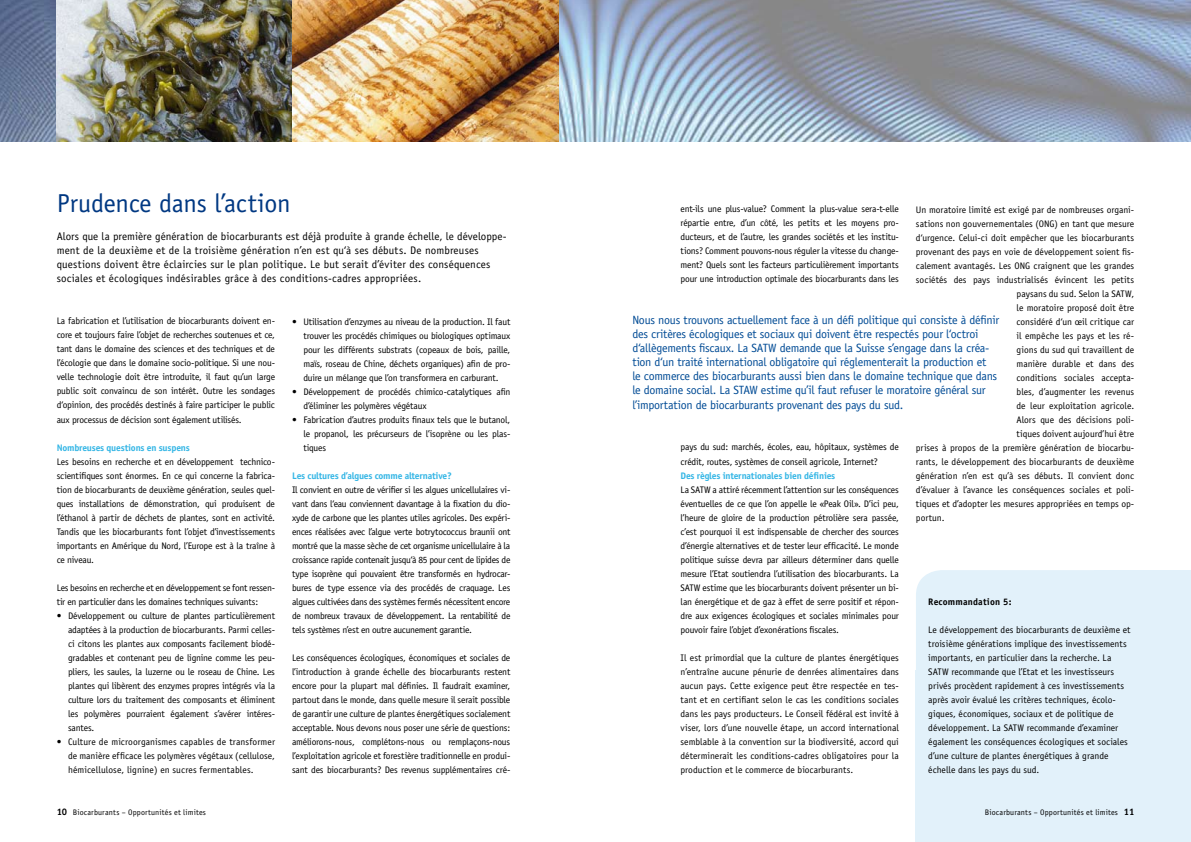
<style>
.page{position:relative;width:1191px;height:842px;background:#fff}
.page>*{position:absolute;margin:0;border:0;box-sizing:border-box;transform-origin:0 0}
.t1{font:26px "Officina Sans";letter-spacing:-.01em;color:#003882}
.t2{font:12px/14px "Officina Sans";letter-spacing:-.02em;color:#004b95}
.t3{font:11px/14px "Officina Sans";letter-spacing:.01em;color:#000}
.t4{font:9.5px/14px "Officina Sans";letter-spacing:-.005em;color:#000;text-align:justify}
.t5{font:9.5px/14px "Officina Sans";letter-spacing:-.03em;color:#000}
.t6{font:700 9.5px "Officina Sans";letter-spacing:-.02em;color:#32b5e5}
.t7{font:9.5px "Officina Sans";letter-spacing:.015em;color:#000}
.t8{font:700 9.5px "Officina Sans";letter-spacing:.02em;color:#000}
.t9{font:8px "Officina Sans";letter-spacing:.015em;color:#000}
.s1{font-weight:700;font-size:9.5px}
</style>
<div class="page">
<img style="left:0;top:0;width:1191px;height:142px">
<div style="left:916px;top:671px;width:275px;height:171px;background:#e2f1fa"></div>
<div style="left:1094px;top:570px;width:97px;height:203px;background:#e2f1fa"></div>
<div style="left:916px;top:570px;width:218px;height:226px;background:#e2f1fa;border-radius:26px"></div>
<img style="left:57px;top:0;width:501px;height:142px">
<h1 class="t1" style="left:57px;top:188px;width:235px">Prudence dans l’action</h1>
<p class="t3" style="left:57px;top:230px;width:451px">Alors que la première génération de biocarburants est déjà produite à grande échelle, le développe&shy;ment de la deuxième et de la troisième génération n’en est qu‘à ses débuts. De nombreuses questions doivent être éclaircies sur le plan politique. Le but serait d’éviter des conséquences sociales et écologiques indésirables grâce à des conditions-cadres appropriées.</p>
<p class="t4" style="left:57px;top:314px;width:220px">La fabrication et l’utilisation de biocarburants doivent en&shy;core et toujours faire l’objet de recherches soutenues et ce, tant dans le domaine des sciences et des techniques et de l’écologie que dans le domaine socio-politique. Si une nou&shy;velle technologie doit être introduite, il faut qu’un large public soit convaincu de son intérêt. Outre les sondages d‘opinion, des procédés destinés à faire participer le public aux processus de décision sont également utilisés.</p>
<p class="t6" style="left:57px;top:441px;width:135px">Nombreuses questions en suspens</p>
<p class="t4" style="left:57px;top:454px;width:220px">Les besoins en recherche et en développement technico&shy;scientifiques sont énormes. En ce qui concerne la fabrica&shy;tion de biocarburants de deuxième génération, seules quel&shy;ques installations de démonstration, qui produisent de l’éthanol à partir de déchets de plantes, sont en activité.<br>Tandis que les biocarburants font l’objet d’investissements importants en Amérique du Nord, l’Europe est à la traîne à ce niveau.</p>
<p class="t5" style="left:57px;top:580px;width:220px">Les besoins en recherche et en développement se font ressen&shy;tir en particulier dans les domaines techniques suivants:</p>
<p class="t4" style="left:68px;top:608px;width:208px;text-indent:-11px">• Développement ou culture de plantes particulièrement adaptées à la production de biocarburants. Parmi celles&shy;ci citons les plantes aux composants facilement biodé&shy;gradables et contenant peu de lignine comme les peu&shy;pliers, les saules, la luzerne ou le roseau de Chine. Les plantes qui libèrent des enzymes propres intégrés via la culture lors du traitement des composants et éliminent les polymères pourraient également s’avérer intéres&shy;santes.</p>
<p class="t4" style="left:68px;top:734px;width:208px;text-indent:-11px">• Culture de microorganismes capables de transformer de manière efficace les polymères végétaux (cellulose, hémicellulose, lignine) en sucres fermentables.</p>
<p class="t4" style="left:303px;top:314px;width:208px;text-indent:-11px">• Utilisation d’enzymes au niveau de la production. Il faut trouver les procédés chimiques ou biologiques optimaux pour les différents substrats (copeaux de bois, paille, maïs, roseau de Chine, déchets organiques) afin de pro&shy;duire un mélange que l’on transformera en carburant.</p>
<p class="t4" style="left:303px;top:384px;width:208px;text-indent:-11px">• Développement de procédés chimico-catalytiques afin d’éliminer les polymères végétaux</p>
<p class="t4" style="left:303px;top:412px;width:208px;text-indent:-11px">• Fabrication d’autres produits finaux tels que le butanol, le propanol, les précurseurs de l’isoprène ou les plas&shy;tiques</p>
<p class="t6" style="left:292px;top:469px;width:161px">Les cultures d’algues comme alternative?</p>
<p class="t4" style="left:292px;top:482px;width:220px">Il convient en outre de vérifier si les algues unicellulaires vi&shy;vant dans l‘eau conviennent davantage à la fixation du dio&shy;xyde de carbone que les plantes utiles agricoles. Des expéri&shy;ences réalisées avec l’algue verte botrytococcus braunii ont montré que la masse sèche de cet organisme unicellulaire à la croissance rapide contenait jusqu‘à 85 pour cent de lipides de type isoprène qui pouvaient être transformés en hydrocar&shy;bures de type essence via des procédés de craquage. Les algues cultivées dans des systèmes fermés nécessitent encore de nombreux travaux de développement. La rentabilité de tels systèmes n’est en outre aucunement garantie.</p>
<p class="t4" style="left:292px;top:650px;width:220px">Les conséquences écologiques, économiques et sociales de l’introduction à grande échelle des biocarburants restent encore pour la plupart mal définies. Il faudrait examiner, partout dans le monde, dans quelle mesure il serait possible de garantir une culture de plantes énergétiques socialement acceptable. Nous devons nous poser une série de questions: améliorons-nous, complétons-nous ou remplaçons-nous l’exploitation agricole et forestière traditionnelle en produi&shy;sant des biocarburants? Des revenus supplémentaires cré-</p>
<p class="t9" style="left:57px;top:807px;width:151px"><span class="s1">10</span> Biocarburants – Opportunités et limites</p>
<p class="t4" style="left:680px;top:202px;width:220px">ent-ils une plus-value? Comment la plus-value sera-t-elle répartie entre, d’un côté, les petits et les moyens pro&shy;ducteurs, et de l’autre, les grandes sociétés et les institu&shy;tions? Comment pouvons-nous réguler la vitesse du change&shy;ment? Quels sont les facteurs particulièrement importants pour une introduction optimale des biocarburants dans les</p>
<p class="t4" style="left:916px;top:202px;width:220px">Un moratoire limité est exigé par de nombreuses organi-</p>
<p class="t4" style="left:916px;top:216px;width:220px">sations non gouvernementales (ONG) en tant que mesure</p>
<p class="t4" style="left:916px;top:230px;width:220px">d‘urgence. Celui-ci doit empêcher que les biocarburants</p>
<p class="t4" style="left:916px;top:244px;width:220px">provenant des pays en voie de développement soient fis-</p>
<p class="t4" style="left:916px;top:258px;width:220px">calement avantagés. Les ONG craignent que les grandes</p>
<p class="t4" style="left:916px;top:272px;width:220px">sociétés des pays industrialisés évincent les petits</p>
<p class="t4" style="left:1016px;top:286px;width:119px">paysans du sud. Selon la SATW,</p>
<p class="t4" style="left:1016px;top:300px;width:119px">le moratoire proposé doit être</p>
<p class="t4" style="left:1016px;top:314px;width:119px">considéré d‘un œil critique car</p>
<p class="t7" style="left:1016px;top:330px;width:119px">il empêche les pays et les ré-</p>
<p class="t4" style="left:1016px;top:342px;width:119px">gions du sud qui travaillent de</p>
<p class="t4" style="left:1016px;top:356px;width:119px">manière durable et dans des</p>
<p class="t4" style="left:1016px;top:370px;width:119px">conditions sociales accepta-</p>
<p class="t4" style="left:1016px;top:384px;width:119px">bles, d’augmenter les revenus</p>
<p class="t4" style="left:1016px;top:398px;width:119px">de leur exploitation agricole.</p>
<p class="t4" style="left:1016px;top:412px;width:119px">Alors que des décisions poli-</p>
<p class="t4" style="left:1016px;top:426px;width:119px">tiques doivent aujourd’hui être</p>
<p class="t4" style="left:916px;top:440px;width:220px">prises à propos de la première génération de biocarbu-</p>
<p class="t4" style="left:916px;top:454px;width:220px">rants, le développement des biocarburants de deuxième</p>
<p class="t4" style="left:916px;top:468px;width:220px">génération n’en est qu’à ses débuts. Il convient donc</p>
<p class="t4" style="left:916px;top:482px;width:220px">d’évaluer à l’avance les conséquences sociales et poli-</p>
<p class="t4" style="left:916px;top:496px;width:220px">tiques et d’adopter les mesures appropriées en temps op-</p>
<p class="t4" style="left:916px;top:510px;width:30px">portun.</p>
<p class="t2" style="left:632px;top:313px;width:368px">Nous nous trouvons actuellement face à un défi politique qui consiste à définir des critères écologiques et sociaux qui doivent être respectés pour l‘octroi d‘allègements fiscaux. La SATW demande que la Suisse s’engage dans la créa&shy;tion d‘un traité international obligatoire qui réglementerait la production et<br>le commerce des biocarburants aussi bien dans le domaine technique que dans le domaine social. La STAW estime qu’il faut refuser le moratoire général sur l’importation de biocarburants provenant des pays du sud.</p>
<p class="t4" style="left:680px;top:440px;width:220px">pays du sud: marchés, écoles, eau, hôpitaux, systèmes de crédit, routes, systèmes de conseil agricole, Internet?</p>
<p class="t6" style="left:680px;top:469px;width:156px">Des règles internationales bien définies</p>
<p class="t4" style="left:680px;top:482px;width:220px">La SATW a attiré récemment l’attention sur les conséquences éventuelles de ce que l’on appelle le «Peak Oil». D’ici peu, l’heure de gloire de la production pétrolière sera passée, c’est pourquoi il est indispensable de chercher des sources d’énergie alternatives et de tester leur efficacité. Le monde politique suisse devra par ailleurs déterminer dans quelle mesure l’Etat soutiendra l’utilisation des biocarburants. La SATW estime que les biocarburants doivent présenter un bi&shy;lan énergétique et de gaz à effet de serre positif et répon&shy;dre aux exigences écologiques et sociales minimales pour pouvoir faire l’objet d’exonérations fiscales.</p>
<p class="t4" style="left:680px;top:650px;width:220px">Il est primordial que la culture de plantes énergétiques n’entraîne aucune pénurie de denrées alimentaires dans aucun pays. Cette exigence peut être respectée en tes&shy;tant et en certifiant selon le cas les conditions sociales dans les pays producteurs. Le Conseil fédéral est invité à viser, lors d’une nouvelle étape, un accord international semblable à la convention sur la biodiversité, accord qui déterminerait les conditions-cadres obligatoires pour la production et le commerce de biocarburants.</p>
<p class="t8" style="left:928px;top:595px;width:85px">Recommandation 5:</p>
<p class="t4" style="left:928px;top:622px;width:204px;text-align:left">Le développement des biocarburants de deuxième et troisième générations implique des investissements importants, en particulier dans la recherche. La SATW recommande que l’Etat et les investisseurs privés procèdent rapidement à ces investissements après avoir évalué les critères techniques, écolo&shy;giques, économiques, sociaux et de politique de développement. La SATW recommande d’examiner également les conséquences écologiques et sociales d’une culture de plantes énergétiques à grande échelle dans les pays du sud.</p>
<p class="t9" style="left:985px;top:807px;width:151px">Biocarburants – Opportunités et limites <span class="s1">11</span></p>
</div>
